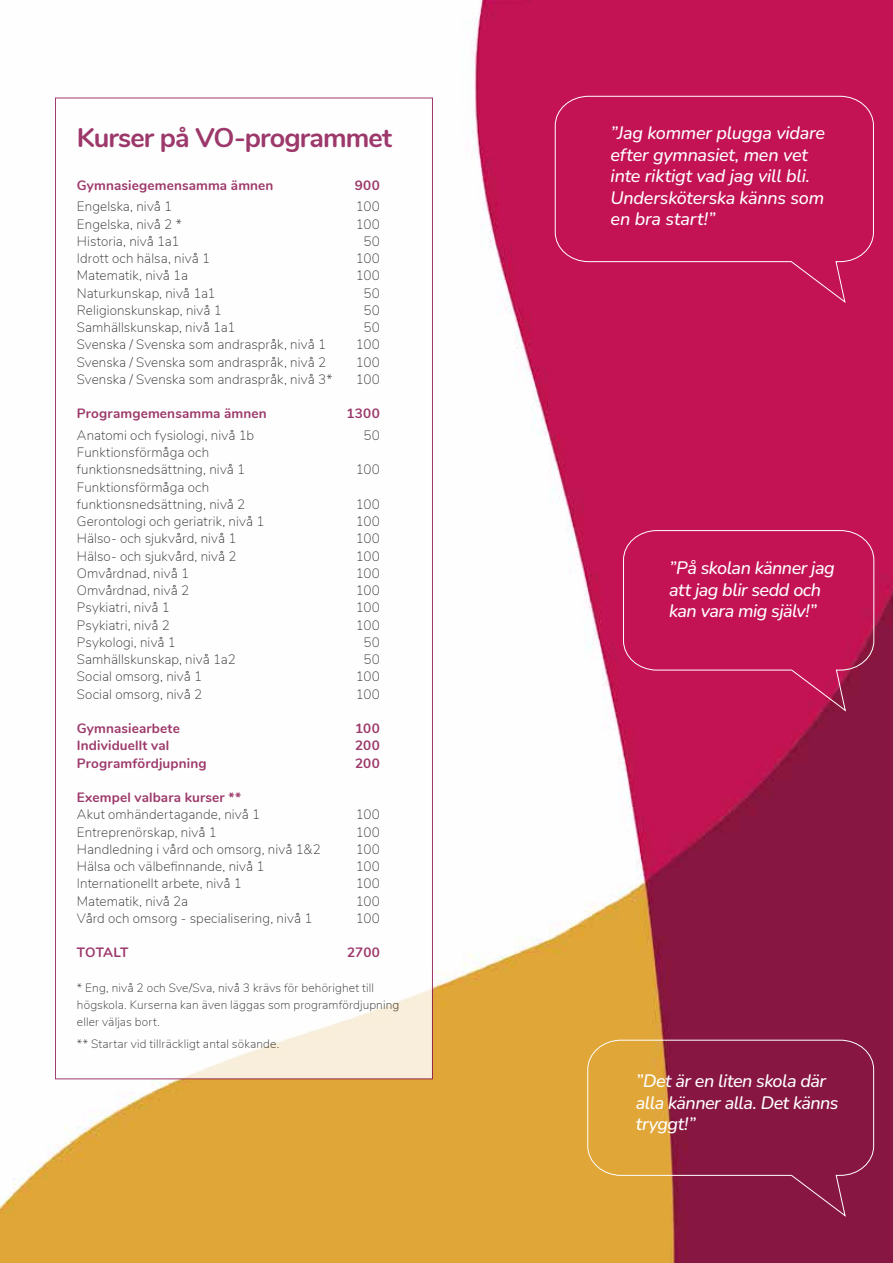
<style>
.page{position:relative;width:893px;height:1263px;background:#fff}
.page>*{position:absolute;margin:0;border:0;box-sizing:border-box;transform-origin:0 0}
.t1{font:700 27px "Nunito";letter-spacing:-.035em;color:#870e4a}
.t2{font:italic 500 18px/21.6px "Nunito";letter-spacing:-.02em;color:#fff}
.t3{font:200 13.5px/17.2px "Nunito";letter-spacing:.005em;color:#000}
.t4{font:700 13.5px "Nunito";letter-spacing:.01em;color:#870e4a}
.t5{font:200 12px/17.2px "Nunito";letter-spacing:.01em;color:#000}
</style>
<div class="page">
<img style="left:0;top:0;width:893px;height:1263px">
<div style="left:554px;top:96px;width:320px;height:207px;background:#c31354"></div>
<svg style="left:623px;top:530px;width:252px;height:181px;background:#c11756"></svg>
<svg style="left:587px;top:1039px;width:287px;height:178px;background:#a14242"></svg>
<div style="left:55px;top:98px;width:377px;height:981px;background:#fff"></div>
<h1 class="t1" style="left:77px;top:117px;width:317px">Kurser på VO-programmet</h1>
<p class="t4" style="left:77px;top:175px;width:198px">Gymnasiegemensamma ämnen</p>
<p class="t4" style="left:355px;top:175px;width:27px">900</p>
<p class="t3" style="left:77px;top:197px;width:97px">Engelska, nivå 1</p>
<p class="t3" style="left:356px;top:197px;width:26px">100</p>
<p class="t3" style="left:77px;top:214px;width:106px">Engelska, nivå 2 *</p>
<p class="t3" style="left:356px;top:214px;width:26px">100</p>
<p class="t3" style="left:77px;top:232px;width:104px">Historia, nivå 1a1</p>
<p class="t3" style="left:363px;top:232px;width:18px">50</p>
<p class="t3" style="left:77px;top:249px;width:135px">Idrott och hälsa, nivå 1</p>
<p class="t3" style="left:356px;top:249px;width:26px">100</p>
<p class="t3" style="left:77px;top:266px;width:113px">Matematik, nivå 1a</p>
<p class="t3" style="left:356px;top:266px;width:26px">100</p>
<p class="t3" style="left:77px;top:283px;width:140px">Naturkunskap, nivå 1a1</p>
<p class="t3" style="left:363px;top:283px;width:18px">50</p>
<p class="t3" style="left:77px;top:301px;width:147px">Religionskunskap, nivå 1</p>
<p class="t3" style="left:363px;top:301px;width:18px">50</p>
<p class="t3" style="left:77px;top:318px;width:160px">Samhällskunskap, nivå 1a1</p>
<p class="t3" style="left:363px;top:318px;width:18px">50</p>
<p class="t3" style="left:77px;top:335px;width:251px">Svenska / Svenska som andraspråk, nivå 1</p>
<p class="t3" style="left:356px;top:335px;width:26px">100</p>
<p class="t3" style="left:77px;top:352px;width:251px">Svenska / Svenska som andraspråk, nivå 2</p>
<p class="t3" style="left:356px;top:352px;width:26px">100</p>
<p class="t3" style="left:77px;top:370px;width:257px">Svenska / Svenska som andraspråk, nivå 3*</p>
<p class="t3" style="left:356px;top:370px;width:26px">100</p>
<p class="t4" style="left:77px;top:404px;width:191px">Programgemensamma ämnen</p>
<p class="t4" style="left:346px;top:404px;width:35px">1300</p>
<p class="t3" style="left:77px;top:426px;width:179px">Anatomi och fysiologi, nivå 1b</p>
<p class="t3" style="left:363px;top:426px;width:18px">50</p>
<p class="t3" style="left:77px;top:443px;width:170px">Funktionsförmåga och funktionsnedsättning, nivå 1</p>
<p class="t3" style="left:356px;top:460px;width:26px">100</p>
<p class="t3" style="left:77px;top:477px;width:170px">Funktionsförmåga och funktionsnedsättning, nivå 2</p>
<p class="t3" style="left:356px;top:495px;width:26px">100</p>
<p class="t3" style="left:77px;top:512px;width:189px">Gerontologi och geriatrik, nivå 1</p>
<p class="t3" style="left:356px;top:512px;width:26px">100</p>
<p class="t3" style="left:77px;top:529px;width:161px">Hälso- och sjukvård, nivå 1</p>
<p class="t3" style="left:356px;top:529px;width:26px">100</p>
<p class="t3" style="left:77px;top:546px;width:161px">Hälso- och sjukvård, nivå 2</p>
<p class="t3" style="left:356px;top:546px;width:26px">100</p>
<p class="t3" style="left:77px;top:564px;width:114px">Omvårdnad, nivå 1</p>
<p class="t3" style="left:356px;top:564px;width:26px">100</p>
<p class="t3" style="left:77px;top:581px;width:114px">Omvårdnad, nivå 2</p>
<p class="t3" style="left:356px;top:581px;width:26px">100</p>
<p class="t3" style="left:77px;top:598px;width:95px">Psykiatri, nivå 1</p>
<p class="t3" style="left:356px;top:598px;width:26px">100</p>
<p class="t3" style="left:77px;top:616px;width:95px">Psykiatri, nivå 2</p>
<p class="t3" style="left:356px;top:616px;width:26px">100</p>
<p class="t3" style="left:77px;top:633px;width:101px">Psykologi, nivå 1</p>
<p class="t3" style="left:363px;top:633px;width:18px">50</p>
<p class="t3" style="left:77px;top:650px;width:160px">Samhällskunskap, nivå 1a2</p>
<p class="t3" style="left:363px;top:650px;width:18px">50</p>
<p class="t3" style="left:77px;top:667px;width:127px">Social omsorg, nivå 1</p>
<p class="t3" style="left:356px;top:667px;width:26px">100</p>
<p class="t3" style="left:77px;top:685px;width:127px">Social omsorg, nivå 2</p>
<p class="t3" style="left:356px;top:685px;width:26px">100</p>
<p class="t4" style="left:77px;top:718px;width:104px">Gymnasiearbete</p>
<p class="t4" style="left:355px;top:718px;width:26px">100</p>
<p class="t4" style="left:77px;top:736px;width:94px">Individuellt val</p>
<p class="t4" style="left:355px;top:736px;width:26px">200</p>
<p class="t4" style="left:77px;top:753px;width:131px">Programfördjupning</p>
<p class="t4" style="left:355px;top:753px;width:26px">200</p>
<p class="t4" style="left:77px;top:787px;width:166px">Exempel valbara kurser **</p>
<p class="t3" style="left:77px;top:805px;width:185px">Akut omhändertagande, nivå 1</p>
<p class="t3" style="left:356px;top:805px;width:26px">100</p>
<p class="t3" style="left:77px;top:823px;width:141px">Entreprenörskap, nivå 1</p>
<p class="t3" style="left:356px;top:823px;width:26px">100</p>
<p class="t3" style="left:77px;top:840px;width:245px">Handledning i vård och omsorg, nivå 1&amp;2</p>
<p class="t3" style="left:356px;top:840px;width:26px">100</p>
<p class="t3" style="left:77px;top:857px;width:189px">Hälsa och välbefinnande, nivå 1</p>
<p class="t3" style="left:356px;top:857px;width:26px">100</p>
<p class="t3" style="left:77px;top:874px;width:167px">Internationellt arbete, nivå 1</p>
<p class="t3" style="left:356px;top:874px;width:26px">100</p>
<p class="t3" style="left:77px;top:892px;width:113px">Matematik, nivå 2a</p>
<p class="t3" style="left:356px;top:892px;width:26px">100</p>
<p class="t3" style="left:77px;top:909px;width:237px">Vård och omsorg - specialisering, nivå 1</p>
<p class="t3" style="left:356px;top:909px;width:26px">100</p>
<p class="t4" style="left:77px;top:943px;width:53px">TOTALT</p>
<p class="t4" style="left:347px;top:943px;width:34px">2700</p>
<p class="t5" style="left:77px;top:978px;width:324px">* Eng, nivå 2 och Sve/Sva, nivå 3 krävs för behörighet till högskola. Kurserna kan även läggas som programfördjupning eller väljas bort.</p>
<p class="t5" style="left:77px;top:1034px;width:204px">** Startar vid tillräckligt antal sökande.</p>
<h2 class="t2" style="left:611px;top:121px;width:216px">”Jag kommer plugga vidare efter gymnasiet, men vet inte riktigt vad jag vill bli.<br>Undersköterska känns som en bra start!”</h2>
<h2 class="t2" style="left:669px;top:556px;width:167px">”På skolan känner jag att jag blir sedd och kan vara mig själv!”</h2>
<h2 class="t2" style="left:636px;top:1069px;width:204px">”Det är en liten skola där alla känner alla. Det känns tryggt!”</h2>
</div>
